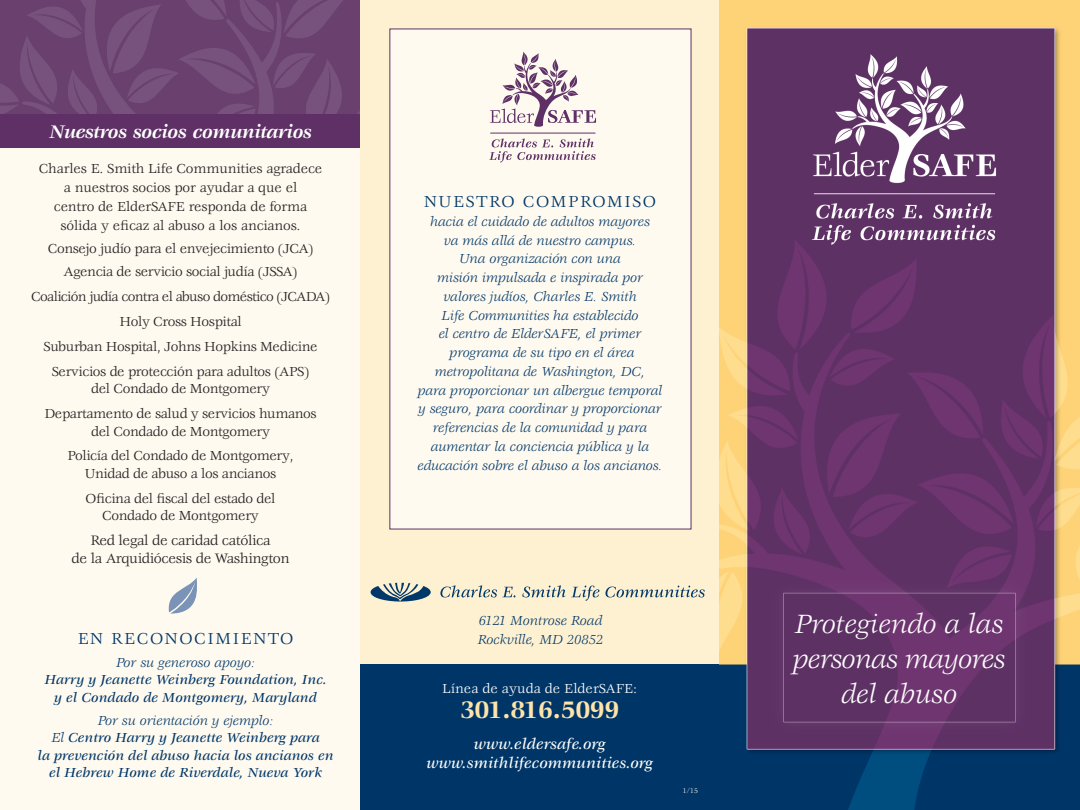
<style>
.page{position:relative;width:1080px;height:810px;background:#fff}
.page>*{position:absolute;margin:0;border:0;box-sizing:border-box;transform-origin:0 0}
.body{font:italic 29.12px/35px "Veljovic";color:#fff;text-align:center}
.body-2{font:700 26.25px "Veljovic";letter-spacing:-.02em;color:#fee3aa}
.SUBHEADS{font:italic 700 20px "Veljovic";letter-spacing:-.01em;color:#fff}
.body-3{font:17.5px "Veljovic";letter-spacing:.09em;color:#003667}
.body-4{font:italic 500 16.25px "Veljovic";color:#fff}
.t1{font:15px/17.5px "Veljovic";letter-spacing:-.025em;color:#231f20;text-align:center}
.body-5{font:14.38px/17.5px "Veljovic";letter-spacing:-.025em;color:#231f20;text-align:center}
.body-6{font:italic 14.38px/18.8px "Veljovic";color:#003667;text-align:center}
.body-7{font:italic 500 14.38px/17.5px "Veljovic";color:#003667;text-align:center}
.body-8{font:14.38px "Veljovic";letter-spacing:-.045em;color:#231f20}
.body-9{font:14.38px "Veljovic";color:#fff}
.body-10{font:7.5px "Veljovic";color:#fff}
.s1{font-weight:400}
</style>
<div class="page">
<div style="left:358px;top:0;width:366px;height:810px;background:#fef1d2"></div>
<div style="left:390px;top:29px;width:301px;height:500px;background:#fefaf0"></div>
<div style="left:360px;top:664px;width:362px;height:146px;background:#003667"></div>
<div style="left:0;top:0;width:359px;height:810px;background:#fefaf0"></div>
<img style="left:720px;top:0;width:360px;height:810px">
<svg style="left:0;top:0;width:360px;height:115px;background:#6e4773"></svg>
<svg style="left:489px;top:139px;width:107px;height:24px"></svg>
<svg style="left:490px;top:52px;width:106px;height:75px"></svg>
<hr style="left:490px;top:133px;width:105px;height:1px;background:#5e3065">
<div style="left:0;top:115px;width:360px;height:33px;background:#5e3065"></div>
<svg style="left:168px;top:577px;width:29px;height:37px"></svg>
<svg style="left:606px;top:586px;width:99px;height:11px"></svg>
<svg style="left:522px;top:585px;width:77px;height:16px"></svg>
<svg style="left:440px;top:585px;width:75px;height:12px"></svg>
<svg style="left:371px;top:583px;width:60px;height:19px"></svg>
<p class="SUBHEADS" style="left:49px;top:121px;width:264px">Nuestros socios comunitarios</p>
<p class="body-5" style="left:39px;top:160px;width:285px;line-height:18.8px">Charles E. Smith Life Communities agradece a nuestros socios por ayudar a que el<br>centro de ElderSAFE responda de forma sólida y eficaz al abuso a los ancianos.</p>
<p class="body-5" style="left:48px;top:240px;width:267px">Consejo judío para el envejecimiento (JCA)</p>
<p class="body-5" style="left:64px;top:263px;width:235px">Agencia de servicio social judía (JSSA)</p>
<p class="body-8" style="left:31px;top:289px;width:300px">Coalición judía contra el abuso doméstico (JCADA)</p>
<p class="body-5" style="left:119px;top:313px;width:124px">Holy Cross Hospital</p>
<p class="body-5" style="left:44px;top:338px;width:275px">Suburban Hospital, Johns Hopkins Medicine</p>
<p class="body-5" style="left:52px;top:363px;width:259px">Servicios de protección para adultos (APS) del Condado de Montgomery</p>
<p class="body-5" style="left:44px;top:406px;width:274px">Departamento de salud y servicios humanos del Condado de Montgomery</p>
<p class="body-5" style="left:68px;top:448px;width:228px">Policía del Condado de Montgomery,<br>Unidad de abuso a los ancianos</p>
<p class="body-5" style="left:86px;top:490px;width:191px">Oficina del fiscal del estado del<br>Condado de Montgomery</p>
<p class="t1" style="left:72px;top:533px;width:220px">Red legal de caridad católica<br>de la Arquidiócesis de Washington</p>
<p class="body-3" style="left:78px;top:629px;width:217px">EN RECONOCIMIENTO</p>
<p class="body-7" style="left:44px;top:654px;width:284px"><span class="s1">Por su generoso apoyo:<br></span>Harry y Jeanette Weinberg Foundation, Inc. y el Condado de Montgomery, Maryland</p>
<p class="body-7" style="left:38px;top:712px;width:297px"><span class="s1">Por su orientación y ejemplo:<br>El</span> Centro Harry y Jeanette Weinberg para<br>la prevención del abuso hacia los ancianos en el Hebrew Home de Riverdale, Nueva York</p>
<p class="body-3" style="left:424px;top:192px;width:233px">NUESTRO COMPROMISO</p>
<p class="body-6" style="left:418px;top:213px;width:246px">hacia el cuidado de adultos mayores<br>va más allá de nuestro campus.<br>Una organización con una<br>misión impulsada e inspirada por valores judíos, Charles E. Smith<br>Life Communities ha establecido<br>el centro de ElderSAFE, el primer programa de su tipo en el área metropolitana de Washington, DC,<br>para proporcionar un albergue temporal y seguro, para coordinar y proporcionar referencias de la comunidad y para aumentar la conciencia pública y la educación sobre el abuso a los ancianos.</p>
<p class="body-6" style="left:478px;top:612px;width:127px;text-align:left">6121 Montrose Road<br>Rockville, MD 20852</p>
<p class="body" style="left:793px;top:607px;width:214px">Protegiendo a las personas mayores del abuso</p>
<p class="body-9" style="left:442px;top:681px;width:196px">Línea de ayuda de ElderSAFE:</p>
<p class="body-2" style="left:460px;top:695px;width:161px">301.816.5099</p>
<p class="body-4" style="left:474px;top:735px;width:133px">www.eldersafe.org</p>
<p class="body-4" style="left:426px;top:754px;width:228px">www.smithlifecommunities.org</p>
<p class="body-10" style="left:683px;top:786px;width:17px">1/15</p>
</div>
